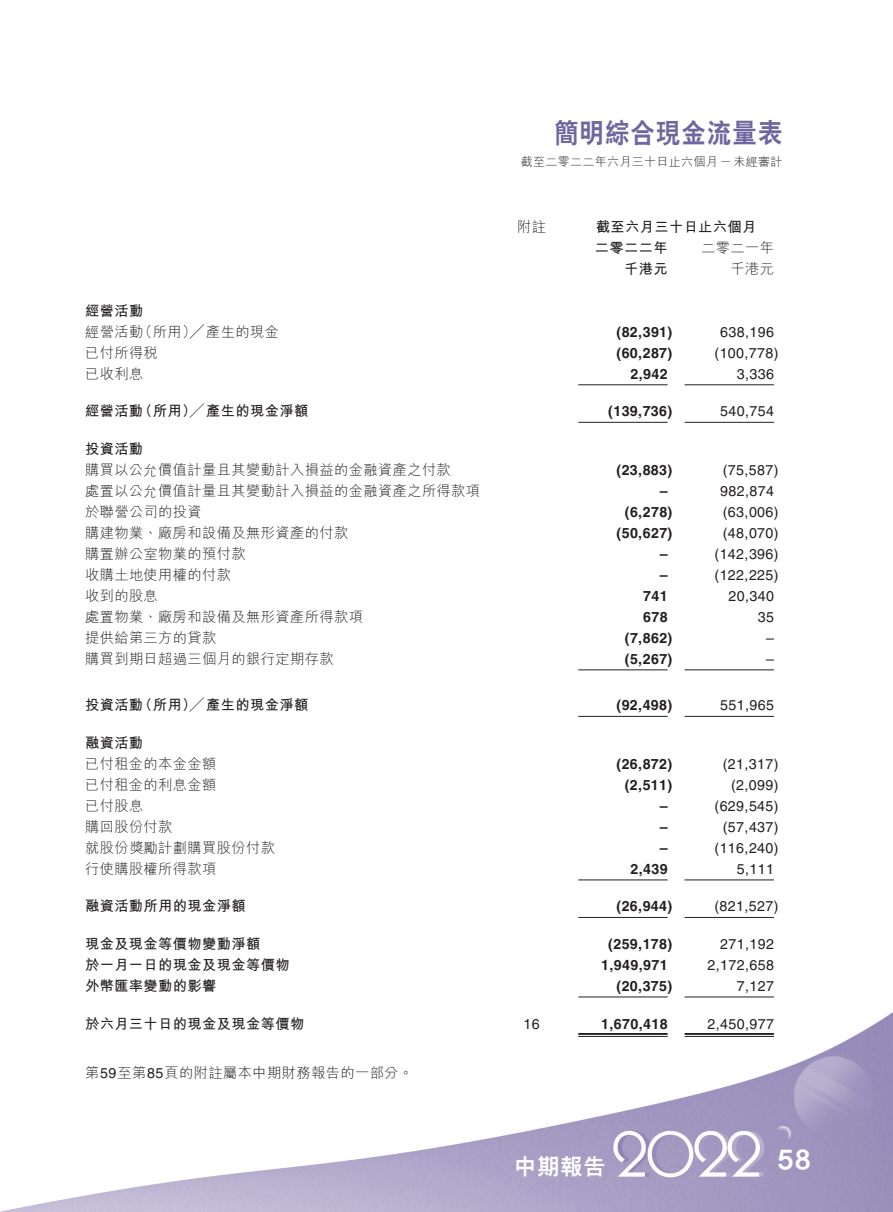
<style>
.page{position:relative;width:893px;height:1212px;background:#fff}
.page>*{position:absolute;margin:0;border:0;box-sizing:border-box;transform-origin:0 0}
.t1{font:800 27px "C Hei 2 HK";letter-spacing:.05em;color:#70669f;scale:.9 1}
.t2{font:800 27px "M Hei HK";color:#fff}
.t3{font:800 22.5px "M Hei HK";color:#fff}
.t4{font:300 14.25px "M Hei HK";letter-spacing:.03em;color:#231f20}
.t5{font:14.25px "Helvetica LT Std";letter-spacing:.03em;color:#231f20}
.t6{font:700 14.25px "Helvetica LT Std";letter-spacing:.03em;color:#231f20}
.t7{font:700 14.25px/21px "M Hei HK";letter-spacing:.03em;color:#231f20}
.t8{font:300 12px "M Hei HK";letter-spacing:.03em;color:#231f20}
.s1{font-family:"Helvetica LT Std";font-weight:400}
</style>
<div class="page">
<img style="left:0;top:384px;width:893px;height:828px">
<hr style="left:578px;top:384px;width:90px;height:1px;background:#231f20">
<hr style="left:685px;top:384px;width:89px;height:1px;background:#231f20">
<hr style="left:578px;top:422px;width:90px;height:1px;background:#231f20">
<hr style="left:685px;top:422px;width:89px;height:1px;background:#231f20">
<hr style="left:578px;top:669px;width:90px;height:1px;background:#231f20">
<hr style="left:685px;top:669px;width:89px;height:1px;background:#231f20">
<hr style="left:578px;top:716px;width:90px;height:1px;background:#231f20">
<hr style="left:685px;top:716px;width:89px;height:1px;background:#231f20">
<hr style="left:578px;top:879px;width:90px;height:1px;background:#231f20">
<hr style="left:685px;top:879px;width:89px;height:1px;background:#231f20">
<hr style="left:578px;top:917px;width:90px;height:1px;background:#231f20">
<hr style="left:685px;top:917px;width:89px;height:1px;background:#231f20">
<hr style="left:578px;top:996px;width:90px;height:1px;background:#231f20">
<hr style="left:685px;top:996px;width:89px;height:1px;background:#231f20">
<hr style="left:578px;top:1033px;width:90px;height:2px;background:#231f20">
<hr style="left:578px;top:1036px;width:90px;height:1px;background:#231f20">
<hr style="left:685px;top:1033px;width:89px;height:2px;background:#231f20">
<hr style="left:685px;top:1036px;width:89px;height:1px;background:#231f20">
<h1 class="t1" style="left:554px;top:115px;width:255px">簡明綜合現金流量表</h1>
<p class="t8" style="left:521px;top:155px;width:263px">截至二零二二年六月三十日止六個月－未經審計</p>
<p class="t4" style="left:517px;top:219px;width:30px">附註</p>
<p class="t7" style="left:595px;top:215px;width:163px">截至六月三十日止六個月二零二二年</p>
<p class="t4" style="left:701px;top:240px;width:74px">二零二一年</p>
<p class="t7" style="left:624px;top:257px;width:45px">千港元</p>
<p class="t4" style="left:730px;top:261px;width:45px">千港元</p>
<p class="t7" style="left:85px;top:299px;width:60px">經營活動</p>
<p class="t4" style="left:85px;top:324px;width:195px">經營活動（所用）╱產生的現金</p>
<p class="t6" style="left:616px;top:323px;width:57px">(82,391)</p>
<p class="t5" style="left:720px;top:324px;width:55px">638,196</p>
<p class="t4" style="left:85px;top:345px;width:74px">已付所得稅</p>
<p class="t6" style="left:616px;top:344px;width:57px">(60,287)</p>
<p class="t5" style="left:714px;top:345px;width:66px">(100,778)</p>
<p class="t4" style="left:85px;top:366px;width:60px">已收利息</p>
<p class="t6" style="left:630px;top:365px;width:39px">2,942</p>
<p class="t5" style="left:737px;top:366px;width:39px">3,336</p>
<p class="t7" style="left:85px;top:399px;width:225px">經營活動（所用）╱產生的現金淨額</p>
<p class="t6" style="left:608px;top:403px;width:66px">(139,736)</p>
<p class="t5" style="left:720px;top:403px;width:55px">540,754</p>
<p class="t7" style="left:85px;top:437px;width:60px">投資活動</p>
<p class="t4" style="left:85px;top:462px;width:367px">購買以公允價值計量且其變動計入損益的金融資產之付款</p>
<p class="t6" style="left:616px;top:461px;width:57px">(23,883)</p>
<p class="t5" style="left:723px;top:462px;width:57px">(75,587)</p>
<p class="t4" style="left:85px;top:483px;width:397px">處置以公允價值計量且其變動計入損益的金融資產之所得款項</p>
<p class="t6" style="left:660px;top:482px;width:9px">–</p>
<p class="t5" style="left:720px;top:483px;width:55px">982,874</p>
<p class="t4" style="left:85px;top:504px;width:118px">於聯營公司的投資</p>
<p class="t6" style="left:625px;top:503px;width:49px">(6,278)</p>
<p class="t5" style="left:723px;top:504px;width:57px">(63,006)</p>
<p class="t4" style="left:85px;top:525px;width:265px">購建物業、廠房和設備及無形資產的付款</p>
<p class="t6" style="left:616px;top:524px;width:57px">(50,627)</p>
<p class="t5" style="left:723px;top:525px;width:57px">(48,070)</p>
<p class="t4" style="left:85px;top:546px;width:162px">購置辦公室物業的預付款</p>
<p class="t6" style="left:660px;top:545px;width:9px">–</p>
<p class="t5" style="left:714px;top:546px;width:66px">(142,396)</p>
<p class="t4" style="left:85px;top:567px;width:148px">收購土地使用權的付款</p>
<p class="t6" style="left:660px;top:566px;width:9px">–</p>
<p class="t5" style="left:714px;top:567px;width:66px">(122,225)</p>
<p class="t4" style="left:85px;top:588px;width:74px">收到的股息</p>
<p class="t6" style="left:643px;top:587px;width:26px">741</p>
<p class="t5" style="left:728px;top:588px;width:47px">20,340</p>
<p class="t4" style="left:85px;top:609px;width:279px">處置物業、廠房和設備及無形資產所得款項</p>
<p class="t6" style="left:643px;top:608px;width:26px">678</p>
<p class="t5" style="left:758px;top:609px;width:18px">35</p>
<p class="t4" style="left:85px;top:630px;width:133px">提供給第三方的貸款</p>
<p class="t6" style="left:625px;top:629px;width:49px">(7,862)</p>
<p class="t5" style="left:766px;top:630px;width:9px">–</p>
<p class="t4" style="left:85px;top:651px;width:250px">購買到期日超過三個月的銀行定期存款</p>
<p class="t6" style="left:625px;top:650px;width:49px">(5,267)</p>
<p class="t5" style="left:766px;top:651px;width:9px">–</p>
<p class="t7" style="left:85px;top:693px;width:225px">投資活動（所用）╱產生的現金淨額</p>
<p class="t6" style="left:616px;top:697px;width:57px">(92,498)</p>
<p class="t5" style="left:720px;top:697px;width:55px">551,965</p>
<p class="t7" style="left:85px;top:731px;width:60px">融資活動</p>
<p class="t4" style="left:85px;top:756px;width:133px">已付租金的本金金額</p>
<p class="t6" style="left:616px;top:755px;width:57px">(26,872)</p>
<p class="t5" style="left:723px;top:756px;width:57px">(21,317)</p>
<p class="t4" style="left:85px;top:777px;width:133px">已付租金的利息金額</p>
<p class="t6" style="left:625px;top:776px;width:49px">(2,511)</p>
<p class="t5" style="left:731px;top:777px;width:49px">(2,099)</p>
<p class="t4" style="left:85px;top:798px;width:60px">已付股息</p>
<p class="t6" style="left:660px;top:797px;width:9px">–</p>
<p class="t5" style="left:714px;top:798px;width:66px">(629,545)</p>
<p class="t4" style="left:85px;top:819px;width:89px">購回股份付款</p>
<p class="t6" style="left:660px;top:818px;width:9px">–</p>
<p class="t5" style="left:723px;top:819px;width:57px">(57,437)</p>
<p class="t4" style="left:85px;top:840px;width:192px">就股份獎勵計劃購買股份付款</p>
<p class="t6" style="left:660px;top:839px;width:9px">–</p>
<p class="t5" style="left:714px;top:840px;width:66px">(116,240)</p>
<p class="t4" style="left:85px;top:861px;width:133px">行使購股權所得款項</p>
<p class="t6" style="left:630px;top:860px;width:39px">2,439</p>
<p class="t5" style="left:737px;top:861px;width:39px">5,111</p>
<p class="t7" style="left:85px;top:894px;width:162px">融資活動所用的現金淨額</p>
<p class="t6" style="left:616px;top:898px;width:57px">(26,944)</p>
<p class="t5" style="left:714px;top:898px;width:66px">(821,527)</p>
<p class="t7" style="left:85px;top:932px;width:177px">現金及現金等價物變動淨額</p>
<p class="t6" style="left:608px;top:935px;width:66px">(259,178)</p>
<p class="t5" style="left:720px;top:936px;width:55px">271,192</p>
<p class="t7" style="left:85px;top:953px;width:206px">於一月一日的現金及現金等價物</p>
<p class="t6" style="left:601px;top:956px;width:68px">1,949,971</p>
<p class="t5" style="left:707px;top:957px;width:68px">2,172,658</p>
<p class="t7" style="left:85px;top:974px;width:133px">外幣匯率變動的影響</p>
<p class="t6" style="left:616px;top:977px;width:57px">(20,375)</p>
<p class="t5" style="left:737px;top:978px;width:39px">7,127</p>
<p class="t7" style="left:85px;top:1011px;width:221px">於六月三十日的現金及現金等價物</p>
<p class="t5" style="left:523px;top:1015px;width:18px">16</p>
<p class="t6" style="left:601px;top:1015px;width:68px">1,670,418</p>
<p class="t5" style="left:707px;top:1015px;width:68px">2,450,977</p>
<p class="t4" style="left:85px;top:1065px;width:330px">第<span class="s1">59</span>至第<span class="s1">85</span>頁的附註屬本中期財務報告的一部分。</p>
<h2 class="t3" style="left:514px;top:1155px;width:93px">中期報告</h2>
<h1 class="t2" style="left:777px;top:1146px;width:36px">58</h1>
</div>
